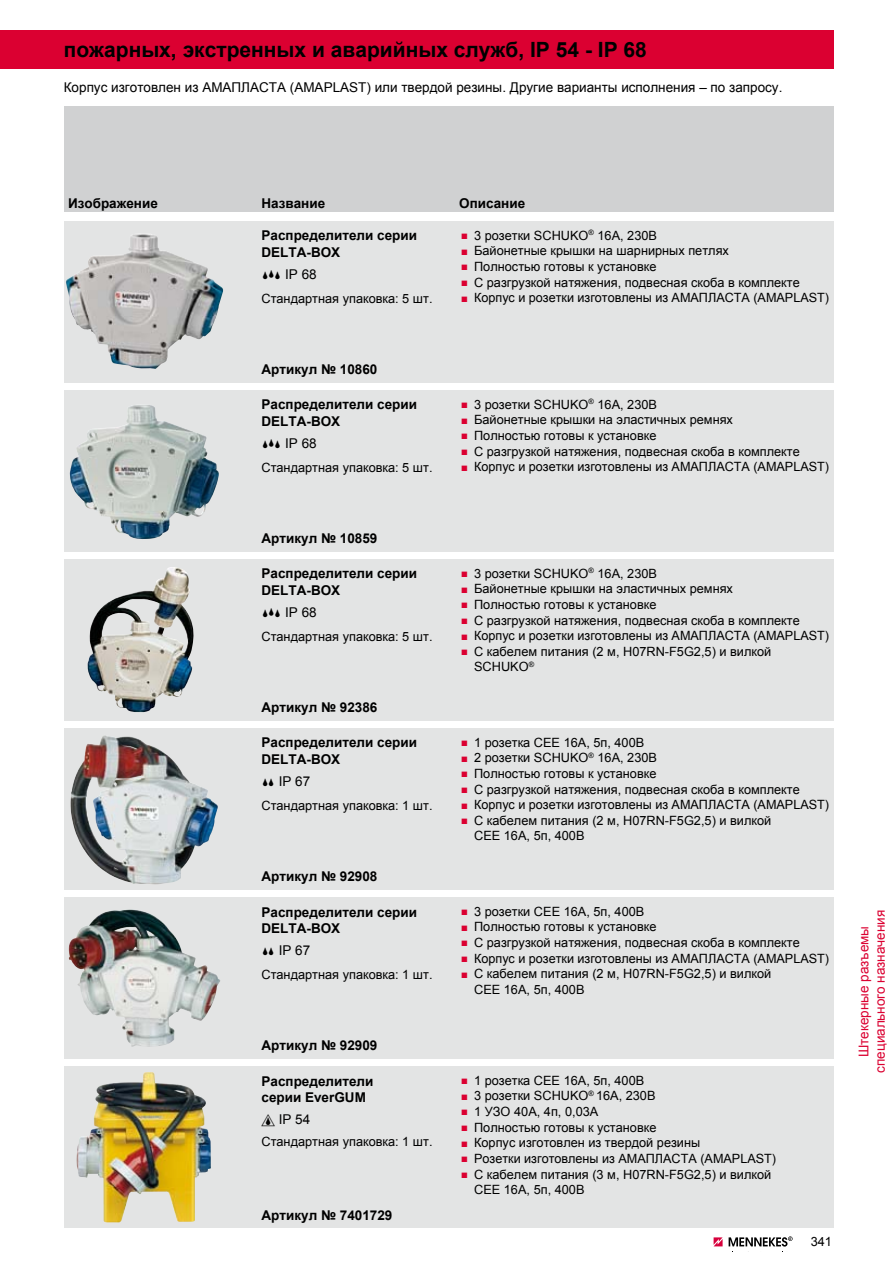
<style>
.page{position:relative;width:893px;height:1263px;background:#fff}
.page>*{position:absolute;margin:0;border:0;box-sizing:border-box;transform-origin:0 0}
.t1{font:700 21px "Arial";color:#000}
.t2{font:700 13.5px/16.2px "Arial";color:#000}
.t3{font:13.5px "Arial";color:#000}
.t4{font:13.5px/16.2px "Arial";color:#db0031;text-align:center}
.t5{font:12.75px/15.8px "Arial";color:#000}
.s1{font-family:"European Pi Three";font-size:9px;color:#db0031}
</style>
<div class="page">
<svg style="left:714px;top:1237px;width:9px;height:9px"></svg>
<svg style="left:729px;top:1236px;width:64px;height:10px"></svg>
<div style="left:0;top:30px;width:833px;height:39px;background:#db0031"></div>
<div style="left:64px;top:106px;width:769px;height:106px;background:#d0d1d2"></div>
<div style="left:64px;top:221px;width:769px;height:161px;background:#e3e4e4"></div>
<div style="left:64px;top:390px;width:769px;height:161px;background:#e3e4e4"></div>
<div style="left:64px;top:559px;width:769px;height:161px;background:#e3e4e4"></div>
<div style="left:64px;top:728px;width:769px;height:161px;background:#e3e4e4"></div>
<div style="left:64px;top:897px;width:769px;height:161px;background:#e3e4e4"></div>
<div style="left:64px;top:1066px;width:769px;height:161px;background:#e3e4e4"></div>
<img style="left:66px;top:234px;width:157px;height:135px">
<img style="left:69px;top:405px;width:150px;height:134px">
<img style="left:88px;top:567px;width:106px;height:145px">
<img style="left:71px;top:735px;width:147px;height:149px">
<img style="left:69px;top:909px;width:151px;height:138px">
<img style="left:76px;top:1072px;width:135px;height:150px">
<p class="t1" style="left:64px;top:36px;width:585px">пожарных, экстренных и аварийных служб, IP 54 - IP 68</p>
<p class="t3" style="left:64px;top:78px;width:720px">Корпус изготовлен из АМАПЛАСТА (AMAPLAST) или твердой резины. Другие варианты исполнения – по запросу.</p>
<p class="t2" style="left:68px;top:195px;width:91px">Изображение</p>
<p class="t2" style="left:261px;top:195px;width:65px">Название</p>
<p class="t2" style="left:459px;top:195px;width:67px">Описание</p>
<p class="t2" style="left:261px;top:228px;width:157px">Распределители серии<br>DELTA-BOX</p>
<p class="t3" style="left:285px;top:265px;width:33px">IP 68</p>
<p class="t5" style="left:261px;top:291px;width:173px">Стандартная упаковка: 5 шт.</p>
<p class="t5" style="left:461px;top:227px;width:369px"><span class="s1">K</span> 3 розетки SCHUKO<sup>®</sup> 16A, 230В<br><span class="s1">K</span> Байонетные крышки на шарнирных петлях<br><span class="s1">K</span> Полностью готовы к устaновке<br><span class="s1">K</span> с разгрузкой натяжения, подвесная скобa в комплекте<br><span class="s1">K</span> Корпус и розетки изготовлены из АМАПЛАСТА (AMAPLAST)</p>
<p class="t2" style="left:261px;top:362px;width:117px">Артикул № 10860</p>
<p class="t2" style="left:261px;top:397px;width:157px">Распределители серии<br>DELTA-BOX</p>
<p class="t3" style="left:285px;top:434px;width:33px">IP 68</p>
<p class="t5" style="left:261px;top:460px;width:173px">Стандартная упаковка: 5 шт.</p>
<p class="t2" style="left:261px;top:531px;width:117px">Артикул № 10859</p>
<p class="t2" style="left:261px;top:566px;width:157px">Распределители серии<br>DELTA-BOX</p>
<p class="t3" style="left:285px;top:603px;width:33px">IP 68</p>
<p class="t5" style="left:261px;top:629px;width:173px">Стандартная упаковка: 5 шт.</p>
<p class="t2" style="left:261px;top:700px;width:117px">Артикул № 92386</p>
<p class="t2" style="left:261px;top:735px;width:157px">Распределители серии<br>DELTA-BOX</p>
<p class="t3" style="left:279px;top:772px;width:33px">IP 67</p>
<p class="t5" style="left:261px;top:798px;width:173px">Стандартная упаковка: 1 шт.</p>
<p class="t2" style="left:261px;top:869px;width:117px">Артикул № 92908</p>
<p class="t2" style="left:261px;top:904px;width:157px">Распределители серии<br>DELTA-BOX</p>
<p class="t3" style="left:279px;top:941px;width:33px">IP 67</p>
<p class="t5" style="left:261px;top:967px;width:173px">Стандартная упаковка: 1 шт.</p>
<p class="t2" style="left:261px;top:1038px;width:117px">Артикул № 92909</p>
<p class="t2" style="left:261px;top:1073px;width:113px">Распределители серии EverGUM</p>
<p class="t3" style="left:279px;top:1110px;width:33px">IP 54</p>
<p class="t5" style="left:261px;top:1133px;width:173px">Стандартная упаковка: 1 шт.</p>
<p class="t2" style="left:261px;top:1207px;width:132px">Артикул № 7401729</p>
<p class="t5" style="left:461px;top:396px;width:369px"><span class="s1">K</span> 3 розетки SCHUKO<sup>®</sup> 16A, 230В<br><span class="s1">K</span> Байонетные крышки на эластичных ремнях<br><span class="s1">K</span> Полностью готовы к устaновке<br><span class="s1">K</span> с разгрузкой натяжения, подвесная скобa в комплекте<br><span class="s1">K</span> Корпус и розетки изготовлены из АМАПЛАСТА (AMAPLAST)</p>
<p class="t5" style="left:461px;top:565px;width:197px"><span class="s1">K</span> 3 розетки SCHUKO<sup>®</sup> 16A, 230В</p>
<p class="t5" style="left:461px;top:581px;width:273px"><span class="s1">K</span> Байонетные крышки на эластичных ремнях</p>
<p class="t5" style="left:461px;top:597px;width:197px"><span class="s1">K</span> Полностью готовы к устaновке</p>
<p class="t5" style="left:461px;top:612px;width:340px"><span class="s1">K</span> с разгрузкой натяжения, подвесная скобa в комплекте</p>
<p class="t5" style="left:461px;top:628px;width:369px"><span class="s1">K</span> Корпус и розетки изготовлены из АМАПЛАСТА (AMAPLAST)</p>
<p class="t5" style="left:461px;top:644px;width:311px"><span class="s1">K</span> С кабелем питания (2 м, H07RN-F5G2,5) и вилкой</p>
<p class="t5" style="left:474px;top:659px;width:61px">SCHUKO<sup>®</sup></p>
<p class="t5" style="left:461px;top:734px;width:184px"><span class="s1">K</span> 1 розеткa CEE 16A, 5п, 400В</p>
<p class="t5" style="left:461px;top:750px;width:197px"><span class="s1">K</span> 2 розетки SCHUKO<sup>®</sup> 16A, 230В</p>
<p class="t5" style="left:461px;top:766px;width:197px"><span class="s1">K</span> Полностью готовы к устaновке</p>
<p class="t5" style="left:461px;top:781px;width:340px"><span class="s1">K</span> с разгрузкой натяжения, подвесная скобa в комплекте</p>
<p class="t5" style="left:461px;top:797px;width:369px"><span class="s1">K</span> Корпус и розетки изготовлены из АМАПЛАСТА (AMAPLAST)</p>
<p class="t5" style="left:461px;top:813px;width:311px"><span class="s1">K</span> С кабелем питания (2 м, H07RN-F5G2,5) и вилкой</p>
<p class="t5" style="left:474px;top:828px;width:112px">CEE 16A, 5п, 400B</p>
<p class="t5" style="left:461px;top:903px;width:184px"><span class="s1">K</span> 3 розетки CEE 16A, 5п, 400В</p>
<p class="t5" style="left:461px;top:919px;width:197px"><span class="s1">K</span> Полностью готовы к устaновке</p>
<p class="t5" style="left:461px;top:935px;width:340px"><span class="s1">K</span> с разгрузкой натяжения, подвесная скобa в комплекте</p>
<p class="t5" style="left:461px;top:950px;width:369px"><span class="s1">K</span> Корпус и розетки изготовлены из АМАПЛАСТА (AMAPLAST)</p>
<p class="t5" style="left:461px;top:966px;width:311px"><span class="s1">K</span> С кабелем питания (2 м, H07RN-F5G2,5) и вилкой</p>
<p class="t5" style="left:474px;top:981px;width:112px">CEE 16A, 5п, 400B</p>
<p class="t5" style="left:461px;top:1072px;width:184px"><span class="s1">K</span> 1 розеткa CEE 16A, 5п, 400В</p>
<p class="t5" style="left:461px;top:1088px;width:196px"><span class="s1">K</span> 3 розетки SCHUKO<sup>®</sup> 16A, 230В</p>
<p class="t5" style="left:461px;top:1104px;width:139px"><span class="s1">K</span> 1 УЗО 40A, 4п, 0,03A</p>
<p class="t5" style="left:461px;top:1119px;width:197px"><span class="s1">K</span> Полностью готовы к устaновке</p>
<p class="t5" style="left:461px;top:1135px;width:240px"><span class="s1">K</span> Корпус изготовлен из твердой резины</p>
<p class="t5" style="left:461px;top:1151px;width:316px"><span class="s1">K</span> Розетки изготовлены из АМАПЛАСТА (AMAPLAST)</p>
<p class="t5" style="left:461px;top:1166px;width:311px"><span class="s1">K</span> С кабелем питания (3 м, H07RN-F5G2,5) и вилкой</p>
<p class="t5" style="left:474px;top:1182px;width:112px">CEE 16A, 5п, 400B</p>
<p class="t5" style="left:811px;top:1234px;width:23px">341</p>
<p class="t4" style="left:856px;top:1073px;width:164px;rotate:-90deg">Штекерные разъемы специального назначения</p>
</div>
